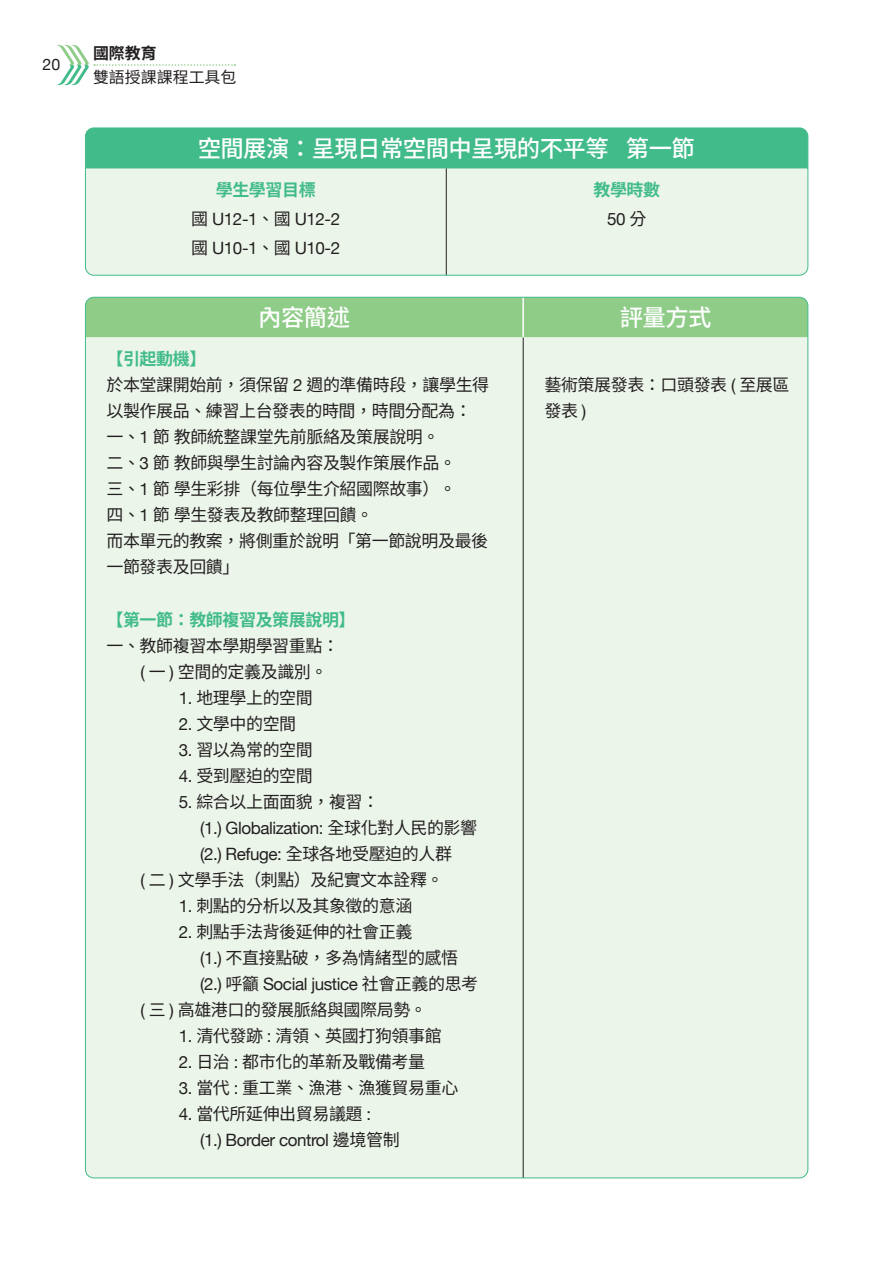
<style>
.page{position:relative;width:893px;height:1263px;background:#fff}
.page>*{position:absolute;margin:0;border:0;box-sizing:border-box;transform-origin:0 0}
.t1{font:500 23.4px "Source Han Sans TW";letter-spacing:-.025em;color:#fff}
.t2{font:16.95px/26.1px "Source Han Sans TW";letter-spacing:-.025em;color:#231f20}
.t3{font:16.95px/28.7px "Helvetica Neue";letter-spacing:-.025em;color:#231f20;text-align:center}
.t4{font:700 16.95px/28.7px "Source Han Sans TW";letter-spacing:-.025em;color:#41bb8a;text-align:center}
.t5{font:15.9px "Source Han Sans TW";color:#231f20}
.t6{font:700 15.9px "Source Han Sans TW";color:#231f20}
.t7{font:15.9px "Helvetica Neue";color:#231f20}
.s1{font-family:"Source Han Sans TW";font-weight:700;color:#41bb8a}
.s2{font-family:"Source Han Sans TW"}
.s3{font-family:"Helvetica Neue";font-weight:400;color:#231f20}
.s4{font-weight:400;color:#231f20}
.s5{font-weight:700;color:#41bb8a}
.s6{font-family:"Helvetica Neue"}
</style>
<div class="page">
<div style="left:85px;top:128px;width:722px;height:40px;background:#41bb8a"></div>
<div style="left:85px;top:168px;width:722px;height:107px;background:#ebf5ea"></div>
<hr style="left:446px;top:168px;width:1px;height:107px;background:#231f20">
<div style="left:85px;top:128px;width:723px;height:148px;border:1px solid #41bb8a;border-radius:9px"></div>
<div style="left:85px;top:297px;width:723px;height:40px;background:#8fcc88"></div>
<div style="left:85px;top:337px;width:723px;height:841px;background:#ebf5ea"></div>
<hr style="left:522px;top:297px;width:2px;height:40px;background:#fff">
<hr style="left:523px;top:337px;width:1px;height:841px;background:#231f20">
<svg style="left:57px;top:45px;width:178px;height:40px"></svg>
<p class="t7" style="left:43px;top:53px;width:19px">20</p>
<p class="t6" style="left:93px;top:45px;width:65px">國際教育</p>
<p class="t5" style="left:93px;top:68px;width:145px">雙語授課課程工具包</p>
<p class="t1" style="left:198px;top:135px;width:499px">空間展演：呈現日常空間中呈現的不平等 第一節</p>
<p class="t3" style="left:191px;top:177px;width:150px"><span class="s1">學生學習目標<br></span><span class="s2">國</span> U12-1<span class="s2">、國</span> U12-2<span class="s2">國</span> U10-1<span class="s2">、國</span> U10-2</p>
<p class="t4" style="left:593px;top:176px;width:68px">教學時數<br><span class="s3">50</span> <span class="s4">分</span></p>
<p class="t1" style="left:258px;top:304px;width:93px">內容簡述</p>
<p class="t1" style="left:620px;top:304px;width:93px">評量方式</p>
<p class="t2" style="left:106px;top:346px;width:384px"><span class="s5">【引起動機】<br></span>於本堂課開始前，須保留 <span class="s6">2</span> 週的準備時段，讓學生得以製作展品、練習上台發表的時間，時間分配為：一、<span class="s6">1</span> 節教師統整課堂先前脈絡及策展說明。<br>二、<span class="s6">3</span> 節教師與學生討論內容及製作策展作品。<br>三、<span class="s6">1</span> 節學生彩排（每位學生介紹國際故事）。<br>四、<span class="s6">1</span> 節學生發表及教師整理回饋。<br>而本單元的教案，將側重於說明「第一節說明及最後一節發表及回饋」</p>
<p class="t4" style="left:106px;top:605px;width:251px">【第一節：教師複習及策展說明】</p>
<p class="t2" style="left:106px;top:633px;width:234px">一、教師複習本學期學習重點：</p>
<p class="t2" style="left:140px;top:659px;width:189px"><span class="s6">(</span> 一 <span class="s6">)</span> 空間的定義及識別。</p>
<p class="t2" style="left:179px;top:685px;width:136px"><span class="s6">1.</span> 地理學上的空間</p>
<p class="t2" style="left:179px;top:711px;width:119px"><span class="s6">2.</span> 文學中的空間</p>
<p class="t2" style="left:179px;top:737px;width:136px"><span class="s6">3.</span> 習以為常的空間</p>
<p class="t2" style="left:179px;top:763px;width:136px"><span class="s6">4.</span> 受到壓迫的空間</p>
<p class="t2" style="left:179px;top:789px;width:202px"><span class="s6">5.</span> 綜合以上面面貌，複習：</p>
<p class="t3" style="left:200px;top:814px;width:279px">(1.) Globalization: <span class="s2">全球化對人民的影響</span></p>
<p class="t3" style="left:200px;top:840px;width:254px">(2.) Refuge: <span class="s2">全球各地受壓迫的人群</span></p>
<p class="t2" style="left:140px;top:867px;width:305px"><span class="s6">(</span> 二 <span class="s6">)</span> 文學手法（刺點）及紀實文本詮釋。</p>
<p class="t2" style="left:179px;top:893px;width:235px"><span class="s6">1.</span> 刺點的分析以及其象徵的意涵</p>
<p class="t2" style="left:179px;top:919px;width:235px"><span class="s6">2.</span> 刺點手法背後延伸的社會正義</p>
<p class="t2" style="left:200px;top:945px;width:260px"><span class="s6">(1.)</span> 不直接點破，多為情緒型的感悟</p>
<p class="t3" style="left:200px;top:971px;width:280px">(2.) <span class="s2">呼籲</span> Social justice <span class="s2">社會正義的思考</span></p>
<p class="t2" style="left:140px;top:997px;width:288px"><span class="s6">(</span> 三 <span class="s6">)</span> 高雄港口的發展脈絡與國際局勢。</p>
<p class="t2" style="left:179px;top:1023px;width:265px"><span class="s6">1.</span> 清代發跡 <span class="s6">:</span> 清領、英國打狗領事館</p>
<p class="t2" style="left:179px;top:1049px;width:248px"><span class="s6">2.</span> 日治 <span class="s6">:</span> 都市化的革新及戰備考量</p>
<p class="t2" style="left:179px;top:1075px;width:281px"><span class="s6">3.</span> 當代 <span class="s6">:</span> 重工業、漁港、漁獲貿易重心</p>
<p class="t3" style="left:200px;top:1102px;width:201px;line-height:26.1px;text-align:left;text-indent:-21px">4. <span class="s2">當代所延伸出貿易議題</span> :<br>(1.) Border control <span class="s2">邊境管制</span></p>
<p class="t2" style="left:544px;top:372px;width:247px">藝術策展發表：口頭發表 <span class="s6">(</span> 至展區發表 <span class="s6">)</span></p>
</div>
